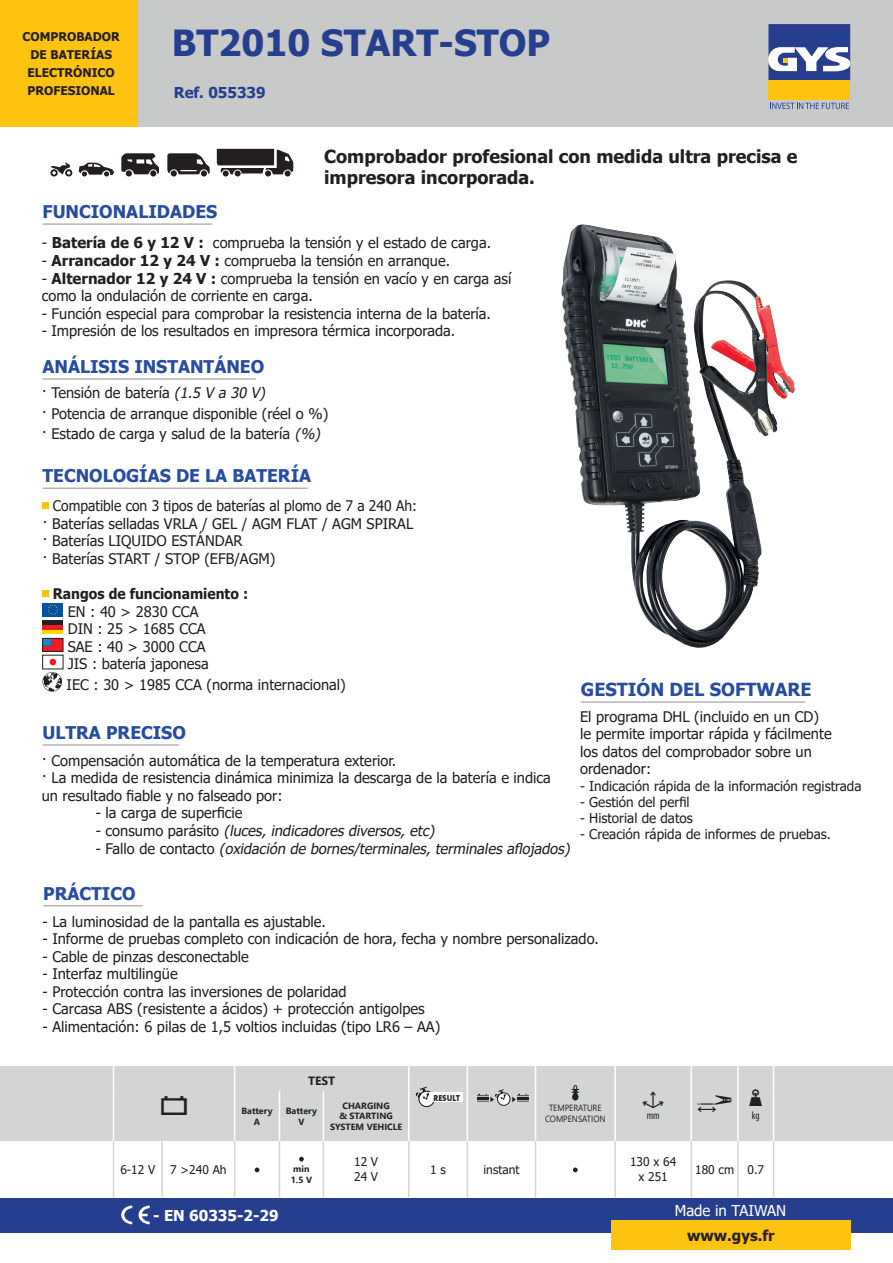
<style>
.page{position:relative;width:893px;height:1263px;background:#fff}
.page>*{position:absolute;margin:0;border:0;box-sizing:border-box;transform-origin:0 0}
.t1{font:700 36px "Tahoma";color:#253f8e}
.t2{font:700 18px/21.6px "Tahoma";color:#231f20}
.t3{font:700 18px "Tahoma";color:#274ca0}
.t4{font:700 17.55px "Tahoma";color:#274ca0}
.t5{font:700 15px "Tahoma";color:#fff}
.t6{font:15px "Tahoma";color:#fff}
.t7{font:700 15px "Tahoma";color:#253f8e}
.t8{font:700 15px "Tahoma";color:#231f20}
.t9{font:14.55px/17.5px "Tahoma";color:#231f20}
.t10{font:14.55px/17.5px "Tahoma";color:#231f20;scale:.95 1}
.t11{font:italic 14.55px "Tahoma";color:#231f20}
.t12{font:700 14.55px "Tahoma";color:#231f20;scale:.95 1}
.t13{font:13.5px "Tahoma";color:#231f20}
.t14{font:12px/14.4px "Tahoma";color:#231f20}
.t15{font:700 12px/18px "Tahoma";color:#231f20;text-align:center}
.t16{font:700 12px "Segoe UI";color:#231f20}
.t17{font:condensed 10.95px "Myriad Pro";color:#231f20;scale:.95 1}
.t18{font:700 9px/10.8px "Segoe UI";color:#231f20;text-align:center}
.t19{font:9px/10.8px "Segoe UI";color:#231f20;text-align:center;scale:.9 1}
.t20{font:700 8.85px "Futura";color:#231f20;scale:.9 1}
.s1{font-size:15px}
.s2{font-weight:700;font-size:15px}
.s3{font-style:italic}
.s4{font-style:normal}
</style>
<div class="page">
<div style="left:137px;top:0;width:756px;height:127px;background:#c8c9c9"></div>
<div style="left:0;top:1198px;width:893px;height:34px;background:#253f8e"></div>
<div style="left:768px;top:81px;width:82px;height:19px;background:#fec210"></div>
<svg style="left:768px;top:24px;width:82px;height:57px;background:#6475a9"></svg>
<svg style="left:770px;top:103px;width:79px;height:6px"></svg>
<div style="left:0;top:0;width:137px;height:127px;background:#fec210"></div>
<div style="left:611px;top:1220px;width:239px;height:30px;background:#fec210"></div>
<div style="left:0;top:1066px;width:893px;height:75px;background:#d3d5d3"></div>
<svg style="left:113px;top:1066px;width:1px;height:25px"></svg>
<svg style="left:234px;top:1066px;width:1px;height:25px"></svg>
<hr style="left:408px;top:1066px;width:2px;height:25px;background:#fff">
<svg style="left:467px;top:1066px;width:1px;height:25px"></svg>
<hr style="left:614px;top:1066px;width:2px;height:25px;background:#fff">
<hr style="left:690px;top:1066px;width:2px;height:25px;background:#fff">
<hr style="left:737px;top:1066px;width:2px;height:25px;background:#fff">
<svg style="left:773px;top:1066px;width:1px;height:25px"></svg>
<hr style="left:113px;top:1091px;width:1px;height:50px;background:#fff">
<hr style="left:234px;top:1091px;width:1px;height:50px;background:#fff">
<hr style="left:279px;top:1091px;width:1px;height:50px;background:#fff">
<hr style="left:323px;top:1091px;width:1px;height:50px;background:#fff">
<hr style="left:408px;top:1091px;width:2px;height:50px;background:#fff">
<hr style="left:467px;top:1091px;width:1px;height:50px;background:#fff">
<hr style="left:535px;top:1091px;width:1px;height:50px;background:#fff">
<hr style="left:614px;top:1091px;width:2px;height:50px;background:#fff">
<hr style="left:690px;top:1091px;width:2px;height:50px;background:#fff">
<hr style="left:737px;top:1091px;width:2px;height:50px;background:#fff">
<hr style="left:773px;top:1091px;width:1px;height:50px;background:#fff">
<hr style="left:113px;top:1141px;width:1px;height:56px;background:#d3d5d3">
<hr style="left:773px;top:1141px;width:1px;height:56px;background:#d3d5d3">
<svg style="left:415px;top:1087px;width:19px;height:20px"></svg>
<div style="left:429px;top:1092px;width:34px;height:10px;background:#fff"></div>
<svg style="left:477px;top:1066px;width:59px;height:40px"></svg>
<svg style="left:572px;top:1085px;width:7px;height:15px"></svg>
<svg style="left:697px;top:1095px;width:35px;height:17px"></svg>
<svg style="left:114px;top:1141px;width:659px;height:56px"></svg>
<svg style="left:121px;top:1205px;width:11px;height:19px"></svg>
<svg style="left:139px;top:1205px;width:11px;height:19px"></svg>
<img style="left:561px;top:224px;width:208px;height:424px">
<div style="left:42px;top:503px;width:7px;height:6px;background:#fec210"></div>
<div style="left:42px;top:590px;width:7px;height:6px;background:#fec210"></div>
<div style="left:42px;top:603px;width:21px;height:13px;background:#0353a5"></div>
<svg style="left:47px;top:604px;width:11px;height:11px"></svg>
<div style="left:42px;top:620px;width:21px;height:5px;background:#231f20"></div>
<div style="left:42px;top:629px;width:21px;height:5px;background:#ffdc01"></div>
<hr style="left:42px;top:625px;width:21px;height:4px;background:#ee1d23">
<svg style="left:44px;top:640px;width:17px;height:10px"></svg>
<div style="left:42px;top:638px;width:21px;height:14px;border:1px solid #231f20"></div>
<svg style="left:50px;top:659px;width:6px;height:6px"></svg>
<svg style="left:42px;top:672px;width:20px;height:20px"></svg>
<hr style="left:42px;top:223px;width:170px;height:2px;background:#b2b5b5">
<hr style="left:42px;top:487px;width:266px;height:2px;background:#b2b5b5">
<hr style="left:42px;top:744px;width:137px;height:2px;background:#b2b5b5">
<hr style="left:42px;top:378px;width:214px;height:2px;background:#b2b5b5">
<hr style="left:43px;top:905px;width:100px;height:1px;background:#b2b5b5">
<svg style="left:50px;top:163px;width:22px;height:13px"></svg>
<svg style="left:79px;top:163px;width:35px;height:13px"></svg>
<svg style="left:121px;top:153px;width:38px;height:23px"></svg>
<svg style="left:167px;top:153px;width:43px;height:23px"></svg>
<svg style="left:217px;top:149px;width:76px;height:27px"></svg>
<hr style="left:581px;top:701px;width:224px;height:2px;background:#b2b5b5">
<p class="t15" style="left:23px;top:28px;width:99px">COMPROBADOR<br>DE BATERÍAS<br>ELECTRÓNICO<br>PROFESIONAL</p>
<h1 class="t1" style="left:172px;top:18px;width:380px">BT2010 START-STOP</h1>
<p class="t7" style="left:174px;top:82px;width:93px">Ref. 055339</p>
<p class="t2" style="left:324px;top:146px;width:475px">Comprobador profesional con medida ultra precisa e impresora incorporada.</p>
<p class="t4" style="left:42px;top:199px;width:176px">FUNCIONALIDADES</p>
<p class="t9" style="left:42px;top:234px;width:451px"><span class="s1">-</span> <span class="s2">Batería de 6 y 12 V :</span> comprueba la tensión y el estado de carga.</p>
<p class="t9" style="left:42px;top:252px;width:410px">- <span class="s2">Arrancador 12 y 24 V :</span> comprueba la tensión en arranque.</p>
<p class="t9" style="left:42px;top:270px;width:471px">- <span class="s2">Alternador 12 y 24 V :</span> comprueba la tensión en vacío y en carga así como la ondulación de corriente en carga.</p>
<p class="t9" style="left:42px;top:305px;width:451px">- Función especial para comprobar la resistencia interna de la batería.</p>
<p class="t9" style="left:42px;top:323px;width:415px">- Impresión de los resultados en impresora térmica incorporada.</p>
<p class="t4" style="left:42px;top:354px;width:223px">ANÁLISIS INSTANTÁNEO</p>
<p class="t9" style="left:42px;top:384px;width:288px;line-height:20.4px">· Tensión de batería <span class="s3">(1.5 V a 30 V)<br></span>· Potencia de arranque disponible (réel o %) · Estado de carga y salud de la batería <span class="s3">(%)</span></p>
<p class="t4" style="left:42px;top:464px;width:270px">TECNOLOGÍAS DE LA BATERÍA</p>
<p class="t10" style="left:42px;top:498px;width:396px;text-indent:10px">Compatible con 3 tipos de baterías al plomo de 7 a 240 Ah: · Baterías selladas VRLA / GEL / AGM FLAT / AGM SPIRAL · Baterías LIQUIDO ESTÁNDAR<br>· Baterías START / STOP (EFB/AGM)</p>
<p class="t12" style="left:53px;top:583px;width:207px">Rangos de funcionamiento :</p>
<p class="t9" style="left:68px;top:603px;width:142px">EN : 40 &gt; 2830 CCA<br>DIN : 25 &gt; 1685 CCA<br>SAE : 40 &gt; 3000 CCA<br>JIS : batería japonesa</p>
<p class="t9" style="left:67px;top:676px;width:281px">IEC : 30 &gt; 1985 CCA (norma internacional)</p>
<p class="t4" style="left:42px;top:720px;width:145px">ULTRA PRECISO</p>
<p class="t9" style="left:42px;top:752px;width:511px">· Compensación automática de la temperatura exterior.<br>· La medida de resistencia dinámica minimiza la descarga de la batería e indica un resultado fiable y no falseado por:</p>
<p class="t9" style="left:96px;top:805px;width:148px">- la carga de superficie</p>
<p class="t11" style="left:96px;top:821px;width:344px"><span class="s4">- c o n s u m o p a r á s i t o</span> (luces,indicadoresdiversos,etc)</p>
<p class="t11" style="left:96px;top:838px;width:479px"><span class="s4">- Fa l l o d e c o n t a c t o</span> (oxidación de bornes/terminales,terminalesaflojados)</p>
<p class="t3" style="left:581px;top:677px;width:232px">GESTIÓN DEL SOFTWARE</p>
<p class="t9" style="left:580px;top:708px;width:253px">El programa DHL (incluido en un CD) le permite importar rápida y fácilmente los datos del comprobador sobre un ordenador:</p>
<p class="t13" style="left:580px;top:777px;width:283px">- Indicación rápida de la información registrada</p>
<p class="t13" style="left:580px;top:793px;width:111px">- Gestión del perfil</p>
<p class="t13" style="left:580px;top:809px;width:114px">- Historial de datos</p>
<p class="t13" style="left:580px;top:825px;width:252px">- Creación rápida de informes de pruebas.</p>
<p class="t4" style="left:43px;top:881px;width:94px">PRÁCTICO</p>
<p class="t9" style="left:42px;top:913px;width:285px">- La luminosidad de la pantalla es ajustable.</p>
<p class="t9" style="left:42px;top:931px;width:558px">- Informe de pruebas completo con indicación de hora, fecha y nombre personalizado.</p>
<p class="t9" style="left:42px;top:949px;width:208px">- Cable de pinzas desconectable</p>
<p class="t9" style="left:42px;top:966px;width:137px">- Interfaz multilingüe</p>
<p class="t9" style="left:42px;top:984px;width:306px">- Protección contra las inversiones de polaridad</p>
<p class="t9" style="left:42px;top:1001px;width:384px">- Carcasa ABS (resistente a ácidos) + protección antigolpes</p>
<p class="t9" style="left:42px;top:1019px;width:399px">- Alimentación: 6 pilas de 1,5 voltios incluidas (tipo LR6 – AA)</p>
<p class="t16" style="left:308px;top:1069px;width:29px">TEST</p>
<p class="t18" style="left:241px;top:1105px;width:33px">Battery<br>A</p>
<p class="t18" style="left:286px;top:1105px;width:33px">Battery<br>V</p>
<p class="t18" style="left:330px;top:1099px;width:74px">CHARGING<br>&amp; STARTING<br>SYSTEM VEHICLE</p>
<p class="t20" style="left:433px;top:1092px;width:31px">RESULT</p>
<p class="t19" style="left:545px;top:1102px;width:69px">TEMPERATURE<br>COMPENSATION</p>
<p class="t17" style="left:647px;top:1109px;width:15px">mm</p>
<p class="t17" style="left:752px;top:1109px;width:10px">kg</p>
<p class="t14" style="left:120px;top:1163px;width:108px">6-12 V 7 &gt;240 Ah</p>
<p class="t18" style="left:291px;top:1163px;width:23px;text-align:left">min<br>1.5 V</p>
<p class="t14" style="left:354px;top:1155px;width:26px">12 V<br>24 V</p>
<p class="t14" style="left:430px;top:1163px;width:17px">1 s</p>
<p class="t14" style="left:484px;top:1163px;width:37px">instant</p>
<p class="t14" style="left:630px;top:1155px;width:48px;text-align:center">130 x 64 x 251</p>
<p class="t14" style="left:695px;top:1163px;width:70px">180 cm 0.7</p>
<p class="t5" style="left:153px;top:1205px;width:127px">- EN 60335-2-29</p>
<p class="t6" style="left:675px;top:1200px;width:113px">Made in TAIWAN</p>
<p class="t8" style="left:687px;top:1225px;width:89px">www.gys.fr</p>
</div>
